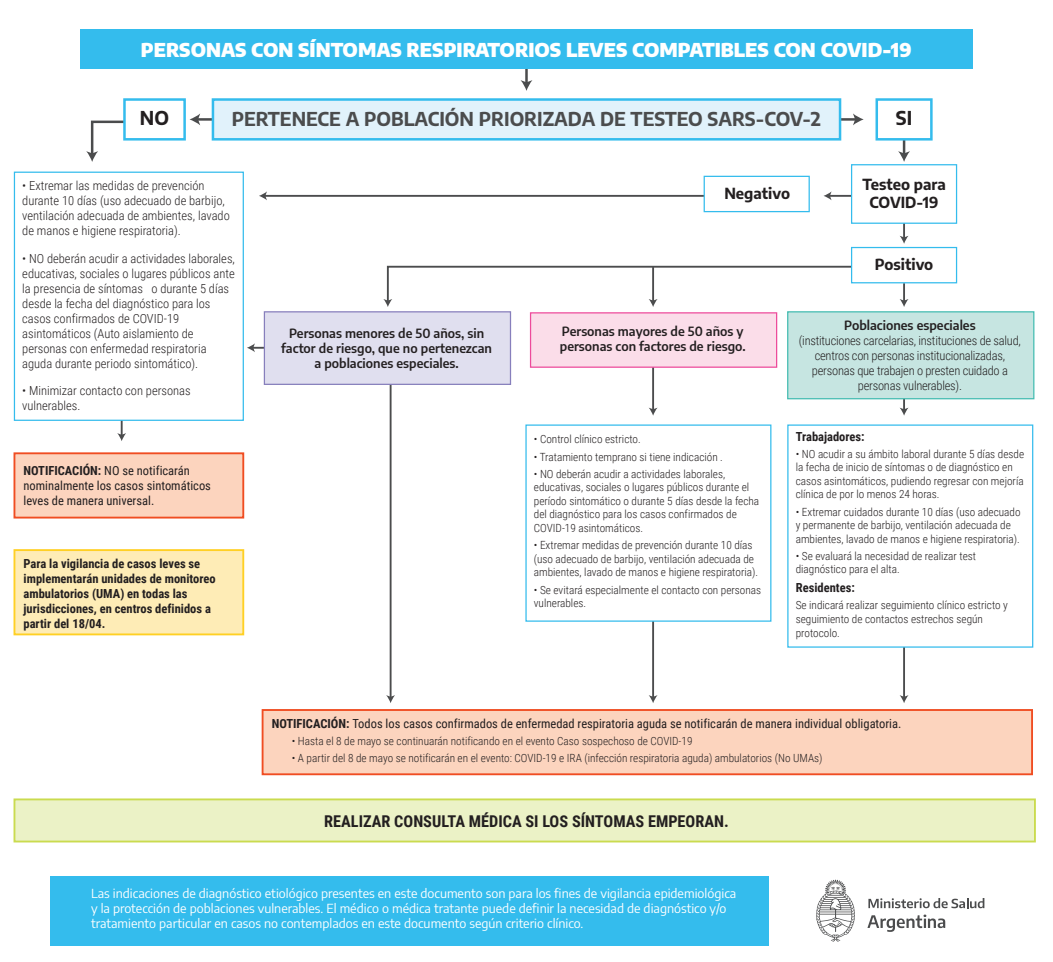
<style>
.page{position:relative;width:1053px;height:962px;background:#fff}
.page>*{position:absolute;margin:0;border:0;box-sizing:border-box;transform-origin:0 0}
.t1{font:900 18.75px "Encode Sans";color:#fff}
.t2{font:700 18.75px "Encode Sans";color:#4b4c4d}
.t3{font:700 18.75px "Encode Sans";color:#231f20}
.t4{font:700 16.25px "Roboto Condensed";color:#231f20}
.t5{font:700 15px/18px "Encode Sans";color:#231f20;text-align:center}
.t6{font:300 12.5px/15px "Roboto Condensed";color:#231f20}
.t7{font:12.5px/15px "Encode Sans";color:#fff}
.t8{font:12.5px/15px "Roboto Condensed";color:#231f20}
.t9{font:700 12.5px/15px "Roboto Condensed";color:#231f20}
.t10{font:600 12.5px/15px "Encode Sans";color:#231f20;text-align:center}
.t11{font:300 12.5px/15px "Roboto Condensed";letter-spacing:-.02em;color:#231f20;text-align:center}
.t12{font:300 11.25px/13.5px "Roboto Condensed";color:#231f20}
.s1{font-weight:700}
</style>
<div class="page">
<hr style="left:652px;top:366px;width:2px;height:44px;background:#4b4c4d">
<svg style="left:649px;top:407px;width:8px;height:8px"></svg>
<svg style="left:383px;top:265px;width:475px;height:42px"></svg>
<svg style="left:520px;top:69px;width:12px;height:22px"></svg>
<hr style="left:197px;top:118px;width:16px;height:3px;background:#4b4c4d">
<svg style="left:189px;top:113px;width:11px;height:12px"></svg>
<hr style="left:829px;top:195px;width:23px;height:2px;background:#4b4c4d">
<svg style="left:823px;top:192px;width:8px;height:8px"></svg>
<svg style="left:247px;top:343px;width:17px;height:9px"></svg>
<hr style="left:264px;top:195px;width:440px;height:2px;background:#4b4c4d">
<svg style="left:259px;top:191px;width:8px;height:9px"></svg>
<hr style="left:839px;top:118px;width:17px;height:3px;background:#4b4c4d">
<svg style="left:852px;top:113px;width:11px;height:12px"></svg>
<hr style="left:902px;top:138px;width:3px;height:16px;background:#4b4c4d">
<svg style="left:898px;top:151px;width:11px;height:11px"></svg>
<svg style="left:900px;top:224px;width:8px;height:20px"></svg>
<svg style="left:899px;top:283px;width:9px;height:24px"></svg>
<svg style="left:117px;top:421px;width:9px;height:20px"></svg>
<svg style="left:899px;top:399px;width:9px;height:16px"></svg>
<hr style="left:652px;top:565px;width:2px;height:132px;background:#4b4c4d">
<svg style="left:649px;top:695px;width:8px;height:8px"></svg>
<hr style="left:389px;top:372px;width:2px;height:325px;background:#4b4c4d">
<svg style="left:386px;top:695px;width:9px;height:8px"></svg>
<hr style="left:903px;top:606px;width:1px;height:91px;background:#4b4c4d">
<svg style="left:899px;top:695px;width:9px;height:8px"></svg>
<svg style="left:86px;top:120px;width:45px;height:42px"></svg>
<div style="left:264px;top:311px;width:247px;height:74px;background:#e0dfef;border:1px solid #877fbc"></div>
<div style="left:530px;top:312px;width:247px;height:55px;background:#fbdde9;border:1px solid #ed4b9b"></div>
<div style="left:787px;top:311px;width:247px;height:88px;background:#c6e5e1;border:1px solid #43bcb1"></div>
<div style="left:50px;top:876px;width:718px;height:69px;background:#34bced"></div>
<svg style="left:816px;top:879px;width:38px;height:62px"></svg>
<svg style="left:867px;top:914px;width:78px;height:17px"></svg>
<svg style="left:868px;top:898px;width:116px;height:10px"></svg>
<div style="left:80px;top:29px;width:892px;height:40px;background:#34bced"></div>
<div style="left:212px;top:98px;width:629px;height:42px;background:#e1f2fb;border:2px solid #34bced"></div>
<div style="left:123px;top:98px;width:63px;height:42px;background:#fff;border:2px solid #34bced"></div>
<div style="left:875px;top:98px;width:57px;height:42px;background:#fff;border:2px solid #34bced"></div>
<div style="left:850px;top:164px;width:107px;height:60px;background:#fff;border:1px solid #34bced"></div>
<div style="left:703px;top:176px;width:106px;height:36px;background:#fff;border:1px solid #34bced"></div>
<div style="left:14px;top:171px;width:230px;height:250px;background:#fff;border:1px solid #34bced"></div>
<div style="left:14px;top:452px;width:230px;height:66px;background:#fcd4be;border:2px solid #f04d22"></div>
<div style="left:850px;top:247px;width:107px;height:36px;background:#fff;border:1px solid #34bced"></div>
<div style="left:787px;top:424px;width:246px;height:223px;background:#fff;border:1px solid #34bced"></div>
<div style="left:525px;top:424px;width:246px;height:197px;background:#fff;border:1px solid #34bced"></div>
<div style="left:261px;top:708px;width:771px;height:67px;background:#fcd4be;border:2px solid #f04d22"></div>
<div style="left:14px;top:549px;width:230px;height:86px;background:#feecb6;border:2px solid #ffd024"></div>
<div style="left:14px;top:798px;width:1021px;height:44px;background:#ebf2c6;border:2px solid #cadb4f"></div>
<h1 class="t1" style="left:141px;top:35px;width:772px">PERSONAS CON SÍNTOMAS RESPIRATORIOS LEVES COMPATIBLES CON COVID-19</h1>
<h1 class="t3" style="left:140px;top:104px;width:31px">NO</h1>
<h1 class="t2" style="left:232px;top:105px;width:590px">PERTENECE A POBLACIÓN PRIORIZADA DE TESTEO SARS-COV-2</h1>
<h1 class="t3" style="left:895px;top:104px;width:18px">SI</h1>
<p class="t6" style="left:22px;top:178px;width:209px">• Extremar las medidas de prevención durante 10 días (uso adecuado de barbijo, ventilación adecuada de ambientes, lavado de manos e higiene respiratoria).</p>
<p class="t6" style="left:22px;top:250px;width:214px">• NO deberán acudir a actividades laborales, educativas, sociales o lugares públicos ante la presencia de síntomas o durante 5 días desde la fecha del diagnóstico para los casos confirmados de COVID-19 asintomáticos (Auto aislamiento de personas con enfermedad respiratoria aguda durante periodo sintomático).</p>
<p class="t6" style="left:22px;top:383px;width:170px">• Minimizar contacto con personas vulnerables.</p>
<p class="t8" style="left:24px;top:462px;width:189px"><span class="s1">NOTIFICACIÓN:</span> NO se notificarán nominalmente los casos sintomáticos leves de manera universal.</p>
<p class="t9" style="left:24px;top:555px;width:193px">Para la vigilancia de casos leves se implementarán unidades de monitoreo ambulatorios (UMA) en todas las jurisdicciones, en centros definidos a partir del 18/04.</p>
<h3 class="t5" style="left:724px;top:183px;width:67px">Negativo</h3>
<h3 class="t5" style="left:862px;top:174px;width:85px">Testeo para<br>COVID-19</h3>
<h3 class="t5" style="left:874px;top:254px;width:60px">Positivo</h3>
<p class="t10" style="left:281px;top:324px;width:212px">Personas menores de 50 años, sin factor de riesgo, que no pertenezcan a poblaciones especiales.</p>
<p class="t10" style="left:560px;top:323px;width:187px;text-align:left">Personas mayores de 50 años y personas con factores de riesgo.</p>
<p class="t10" style="left:844px;top:317px;width:133px">Poblaciones especiales</p>
<p class="t11" style="left:798px;top:332px;width:223px">(instituciones carcelarias, instituciones de salud, centros con personas institucionalizadas, personas que trabajen o presten cuidado a personas vulnerables).</p>
<p class="t12" style="left:534px;top:432px;width:108px">• Control clínico estricto.</p>
<p class="t12" style="left:534px;top:449px;width:190px">• Tratamiento temprano si tiene indicación .</p>
<p class="t12" style="left:534px;top:466px;width:227px">• NO deberán acudir a actividades laborales, educativas, sociales o lugares públicos durante el período sintomático o durante 5 días desde la fecha del diagnóstico para los casos confirmados de COVID-19 asintomáticos.</p>
<p class="t12" style="left:534px;top:538px;width:226px">• Extremar medidas de prevención durante 10 días (uso adecuado de barbijo, ventilación adecuada de ambientes, lavado de manos e higiene respiratoria).</p>
<p class="t12" style="left:534px;top:582px;width:229px">• Se evitará especialmente el contacto con personas vulnerables.</p>
<p class="t9" style="left:795px;top:428px;width:70px">Trabajadores:</p>
<p class="t12" style="left:795px;top:446px;width:230px">• NO acudir a su ámbito laboral durante 5 días desde la fecha de inicio de síntomas o de diagnóstico en casos asintomáticos, pudiendo regresar con mejoría clínica de por lo menos 24 horas.</p>
<p class="t12" style="left:795px;top:504px;width:226px">• Extremar cuidados durante 10 días (uso adecuado y permanente de barbijo, ventilación adecuada de ambientes, lavado de manos e higiene respiratoria).</p>
<p class="t12" style="left:795px;top:548px;width:182px">• Se evaluará la necesidad de realizar test diagnóstico para el alta.</p>
<p class="t9" style="left:795px;top:579px;width:61px">Residentes:</p>
<p class="t12" style="left:795px;top:598px;width:214px">Se indicará realizar seguimiento clínico estricto y seguimiento de contactos estrechos según protocolo.</p>
<p class="t8" style="left:272px;top:715px;width:631px"><span class="s1">NOTIFICACIÓN:</span> Todos los casos confirmados de enfermedad respiratoria aguda se notificarán de manera individual obligatoria.</p>
<p class="t12" style="left:292px;top:733px;width:402px">• Hasta el 8 de mayo se continuarán notificando en el evento Caso sospechoso de COVID-19</p>
<p class="t12" style="left:292px;top:750px;width:532px">• A partir del 8 de mayo se notificarán en el evento: COVID-19 e IRA (infección respiratoria aguda) ambulatorios (No UMAs)</p>
<h2 class="t4" style="left:324px;top:809px;width:406px">REALIZAR CONSULTA MÉDICA SI LOS SÍNTOMAS EMPEORAN.</h2>
<p class="t7" style="left:91px;top:884px;width:646px">Las indicaciones de diagnóstico etiológico presentes en este documento son para los fines de vigilancia epidemiológica y la protección de poblaciones vulnerables. El médico o médica tratante puede definir la necesidad de diagnóstico y/o tratamiento particular en casos no contemplados en este documento según criterio clínico.</p>
</div>
